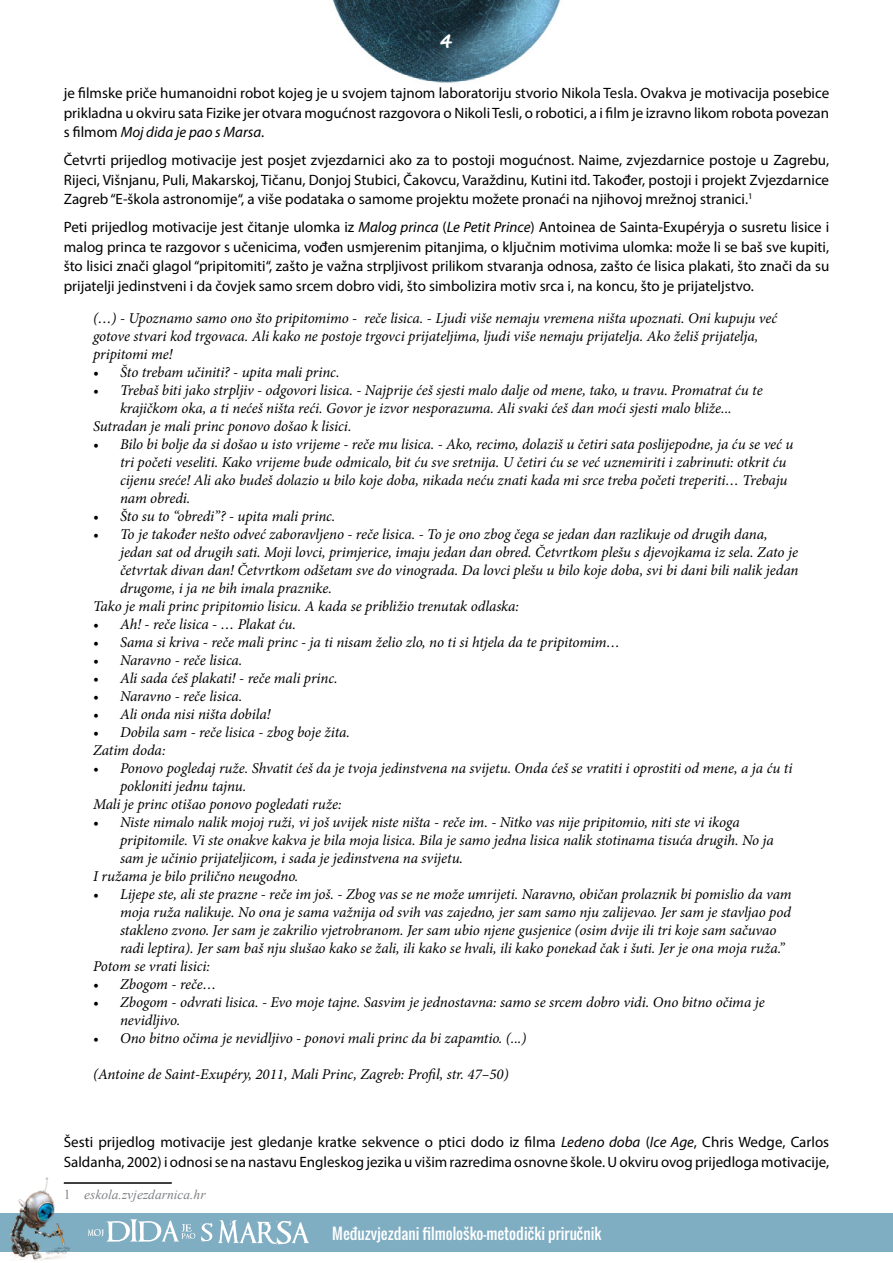
<style>
.page{position:relative;width:893px;height:1263px;background:#fff}
.page>*{position:absolute;margin:0;border:0;box-sizing:border-box;transform-origin:0 0}
.t1{font:21px "MR RED";color:#fff}
.t2{font:italic 15px/18px "Minion Pro";letter-spacing:-.005em;color:#000}
.basic_p{font:15px/19.5px "Myriad Pro";color:#000;text-align:justify}
.t3{font:15px "Oswald";color:#fff}
.Footnote_text{font:italic 13.5px "Times New Roman";color:#808285}
.s1{font-style:italic}
.s2{font-style:normal}
</style>
<div class="page">
<img style="left:34px;top:0;width:527px;height:1261px">
<div style="left:0;top:1213px;width:893px;height:39px;background:#7fadc2"></div>
<svg style="left:88px;top:1219px;width:221px;height:26px"></svg>
<img style="left:10px;top:1174px;width:63px;height:86px">
<hr style="left:64px;top:1182px;width:108px;height:2px;background:#000">
<h1 class="t1" style="left:440px;top:29px;width:14px">4</h1>
<p class="basic_p" style="left:64px;top:83px;width:767px">je filmske priče humanoidni robot kojeg je u svojem tajnom laboratoriju stvorio Nikola Tesla. Ovakva je motivacija posebice prikladna u okviru sata Fizike jer otvara mogućnost razgovora o Nikoli Tesli, o robotici, a i film je izravno likom robota povezan s filmom <span class="s1">Moj dida je pao s Marsa</span>.</p>
<p class="basic_p" style="left:64px;top:150px;width:767px">Četvrti prijedlog motivacije jest posjet zvjezdarnici ako za to postoji mogućnost. Naime, zvjezdarnice postoje u Zagrebu, Rijeci, Višnjanu, Puli, Makarskoj, Tičanu, Donjoj Stubici, Čakovcu, Varaždinu, Kutini itd. Također, postoji i projekt Zvjezdarnice Zagreb “E-škola astronomije“, a više podataka o samome projektu možete pronaći na njihovoj mrežnoj stranici.<sup>1</sup></p>
<p class="basic_p" style="left:64px;top:217px;width:767px">Peti prijedlog motivacije jest čitanje ulomka iz <span class="s1">Malog princa</span> (<span class="s1">Le Petit Prince</span>) Antoinea de Sainta-Exupéryja o susretu lisice i malog princa te razgovor s učenicima, vođen usmjerenim pitanjima, o ključnim motivima ulomka: može li se baš sve kupiti, što lisici znači glagol “pripitomiti“, zašto je važna strpljivost prilikom stvaranja odnosa, zašto će lisica plakati, što znači da su prijatelji jedinstveni i da čovjek samo srcem dobro vidi, što simbolizira motiv srca i, na koncu, što je prijateljstvo.</p>
<p class="t2" style="left:93px;top:309px;width:686px">(…) - Upoznamo samo ono što pripitomimo - reče lisica. - Ljudi više nemaju vremena ništa upoznati. Oni kupuju već gotove stvari kod trgovaca. Ali kako ne postoje trgovci prijateljima, ljudi više nemaju prijatelja. Ako želiš prijatelja, pripitomi me!</p>
<p class="t2" style="left:93px;top:363px;width:248px">• Što trebam učiniti? - upita mali princ.</p>
<p class="t2" style="left:93px;top:381px;width:671px;text-align:center">• Trebaš biti jako strpljiv - odgovori lisica. - Najprije ćeš sjesti malo dalje od mene, tako, u travu. Promatrat ću te krajičkom oka, a ti nećeš ništa reći. Govor je izvor nesporazuma. Ali svaki ćeš dan moći sjesti malo bliže...</p>
<p class="t2" style="left:93px;top:417px;width:260px">Sutradan je mali princ ponovo došao k lisici.</p>
<p class="t2" style="left:120px;top:435px;width:675px;text-indent:-27px">• Bilo bi bolje da si došao u isto vrijeme - reče mu lisica. - Ako, recimo, dolaziš u četiri sata poslijepodne, ja ću se već u tri početi veseliti. Kako vrijeme bude odmicalo, bit ću sve sretnija. U četiri ću se već uznemiriti i zabrinuti: otkrit ću cijenu sreće! Ali ako budeš dolazio u bilo koje doba, nikada neću znati kada mi srce treba početi treperiti… Trebaju nam obredi.</p>
<p class="t2" style="left:93px;top:507px;width:244px">• Što su to “obredi”? - upita mali princ.</p>
<p class="t2" style="left:120px;top:525px;width:680px;text-indent:-27px">• To je također nešto odveć zaboravljeno - reče lisica. - To je ono zbog čega se jedan dan razlikuje od drugih dana, jedan sat od drugih sati. Moji lovci, primjerice, imaju jedan dan obred. Četvrtkom plešu s djevojkama iz sela. Zato je četvrtak divan dan! Četvrtkom odšetam sve do vinograda. Da lovci plešu u bilo koje doba, svi bi dani bili nalik jedan drugome, i ja ne bih imala praznike.</p>
<p class="t2" style="left:93px;top:597px;width:427px">Tako je mali princ pripitomio lisicu. A kada se približio trenutak odlaska:</p>
<p class="t2" style="left:93px;top:615px;width:205px">• Ah! - reče lisica - … Plakat ću.</p>
<p class="t2" style="left:93px;top:633px;width:529px">• Sama si kriva - reče mali princ - ja ti nisam želio zlo, no ti si htjela da te pripitomim…</p>
<p class="t2" style="left:93px;top:651px;width:151px">• Naravno - reče lisica.</p>
<p class="t2" style="left:93px;top:669px;width:246px">• Ali sada ćeš plakati! - reče mali princ.</p>
<p class="t2" style="left:93px;top:687px;width:151px">• Naravno - reče lisica.</p>
<p class="t2" style="left:93px;top:705px;width:179px">• Ali onda nisi ništa dobila!</p>
<p class="t2" style="left:93px;top:723px;width:259px">• Dobila sam - reče lisica - zbog boje žita.</p>
<p class="t2" style="left:93px;top:741px;width:74px">Zatim doda:</p>
<p class="t2" style="left:120px;top:759px;width:674px;text-indent:-27px">• Ponovo pogledaj ruže. Shvatit ćeš da je tvoja jedinstvena na svijetu. Onda ćeš se vratiti i oprostiti od mene, a ja ću ti pokloniti jednu tajnu.</p>
<p class="t2" style="left:93px;top:795px;width:250px">Mali je princ otišao ponovo pogledati ruže:</p>
<p class="t2" style="left:120px;top:813px;width:655px;text-indent:-27px">• Niste nimalo nalik mojoj ruži, vi još uvijek niste ništa - reče im. - Nitko vas nije pripitomio, niti ste vi ikoga pripitomile. Vi ste onakve kakva je bila moja lisica. Bila je samo jedna lisica nalik stotinama tisuća drugih. No ja sam je učinio prijateljicom, i sada je jedinstvena na svijetu.</p>
<p class="t2" style="left:93px;top:867px;width:207px">I ružama je bilo prilično neugodno.</p>
<p class="t2" style="left:120px;top:885px;width:673px;text-indent:-27px">• Lijepe ste, ali ste prazne - reče im još. - Zbog vas se ne može umrijeti. Naravno, običan prolaznik bi pomislio da vam moja ruža nalikuje. No ona je sama važnija od svih vas zajedno, jer sam samo nju zalijevao. Jer sam je stavljao pod stakleno zvono. Jer sam je zakrilio vjetrobranom. Jer sam ubio njene gusjenice (osim dvije ili tri koje sam sačuvao radi leptira). Jer sam baš nju slušao kako se žali, ili kako se hvali, ili kako ponekad čak i šuti. Jer je ona moja ruža.”</p>
<p class="t2" style="left:93px;top:957px;width:119px">Potom se vrati lisici:</p>
<p class="t2" style="left:93px;top:975px;width:125px">• Zbogom - reče…</p>
<p class="t2" style="left:120px;top:993px;width:646px;text-indent:-27px">• Zbogom - odvrati lisica. - Evo moje tajne. Sasvim je jednostavna: samo se srcem dobro vidi. Ono bitno očima je nevidljivo.</p>
<p class="t2" style="left:93px;top:1029px;width:435px">• Ono bitno očima je nevidljivo - ponovi mali princ da bi zapamtio. (...)</p>
<p class="t2" style="left:93px;top:1065px;width:417px">(Antoine de Saint-Exupéry, 2011, Mali Princ, Zagreb: Profil, str. 47–50)</p>
<p class="basic_p" style="left:64px;top:1132px;width:767px">Šesti prijedlog motivacije jest gledanje kratke sekvence o ptici dodo iz filma <span class="s1">Ledeno doba</span> (<span class="s1">Ice Age</span>, Chris Wedge, Carlos<br>Saldanha, 2002) i odnosi se na nastavu Engleskog jezika u višim razredima osnovne škole. U okviru ovog prijedloga motivacije,</p>
<p class="Footnote_text" style="left:64px;top:1185px;width:143px"><span class="s2">1</span> eskola.zvjezdarnica.hr</p>
<p class="t3" style="left:332px;top:1222px;width:271px">Međuzvjezdani filmološko-metodički priručnik</p>
</div>
